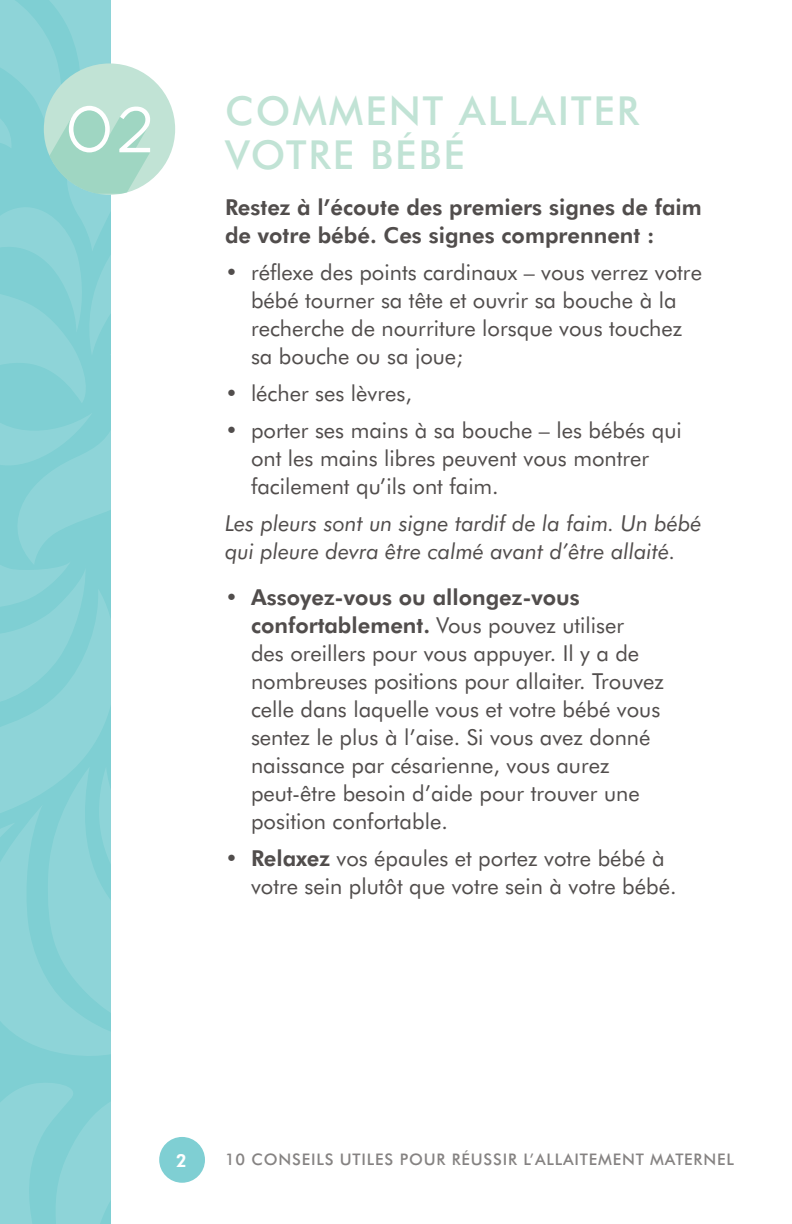
<style>
.page{position:relative;width:792px;height:1224px;background:#fff}
.page>*{position:absolute;margin:0;border:0;box-sizing:border-box;transform-origin:0 0}
.t1{font:500 40px/44px "Futura BT";letter-spacing:.05em;color:#c1e3d5}
.t2{font:22px/28px "Futura BT";color:#514d4c}
.Body{font:italic 22px/28px "Futura BT";color:#514d4c}
.Body-2{font:800 22px/28px "Futura BT";color:#514d4c}
.t3{font:800 18px "Futura BT";color:#fff}
.t4{font:500 16px "Futura BT";letter-spacing:.05em;color:#514d4c}
.s1{font-weight:800}
</style>
<div class="page">
<div style="left:44px;top:63px;width:131px;height:132px;background:#c1e3d5;border-radius:50%"></div>
<svg style="left:110px;top:119px;width:40px;height:75px;fill:#9fd6c2"></svg>
<svg style="left:119px;top:106px;width:31px;height:46px"></svg>
<svg style="left:0;top:0;width:110px;height:1224px;background:#89d2d5"></svg>
<div style="left:159px;top:1137px;width:46px;height:46px;background:#7fcfd3;border-radius:50%"></div>
<h1 class="t1" style="left:225px;top:88px;width:416px">COMMENT ALLAITER<br>VOTRE BÉBÉ</h1>
<p class="Body-2" style="left:225px;top:193px;width:478px">Restez à l’écoute des premiers signes de faim de votre bébé. Ces signes comprennent :</p>
<p class="t2" style="left:251px;top:258px;width:452px;text-indent:-26px">• réflexe des points cardinaux – vous verrez votre bébé tourner sa tête et ouvrir sa bouche à la recherche de nourriture lorsque vous touchez sa bouche ou sa joue;</p>
<p class="t2" style="left:225px;top:379px;width:188px">• lécher ses lèvres,</p>
<p class="t2" style="left:251px;top:416px;width:432px;text-indent:-26px">• porter ses mains à sa bouche – les bébés qui ont les mains libres peuvent vous montrer facilement qu’ils ont faim.</p>
<p class="Body" style="left:225px;top:509px;width:478px">Les pleurs sont un signe tardif de la faim. Un bébé qui pleure devra être calmé avant d’être allaité.</p>
<p class="t2" style="left:251px;top:583px;width:415px;text-indent:-26px"><span class="s1">• Assoyez-vous ou allongez-vous confortablement.</span> Vous pouvez utiliser<br>des oreillers pour vous appuyer. Il y a de nombreuses positions pour allaiter. Trouvez celle dans laquelle vous et votre bébé vous sentez le plus à l’aise. Si vous avez donné naissance par césarienne, vous aurez peut-être besoin d’aide pour trouver une position confortable.</p>
<p class="t2" style="left:251px;top:844px;width:427px;text-indent:-26px"><span class="s1">• Relaxez</span> vos épaules et portez votre bébé à votre sein plutôt que votre sein à votre bébé.</p>
<p class="t3" style="left:176px;top:1150px;width:13px">2</p>
<p class="t4" style="left:225px;top:1150px;width:510px">10 CONSEILS UTILES POUR RÉUSSIR L’ALLAITEMENT MATERNEL</p>
</div>
